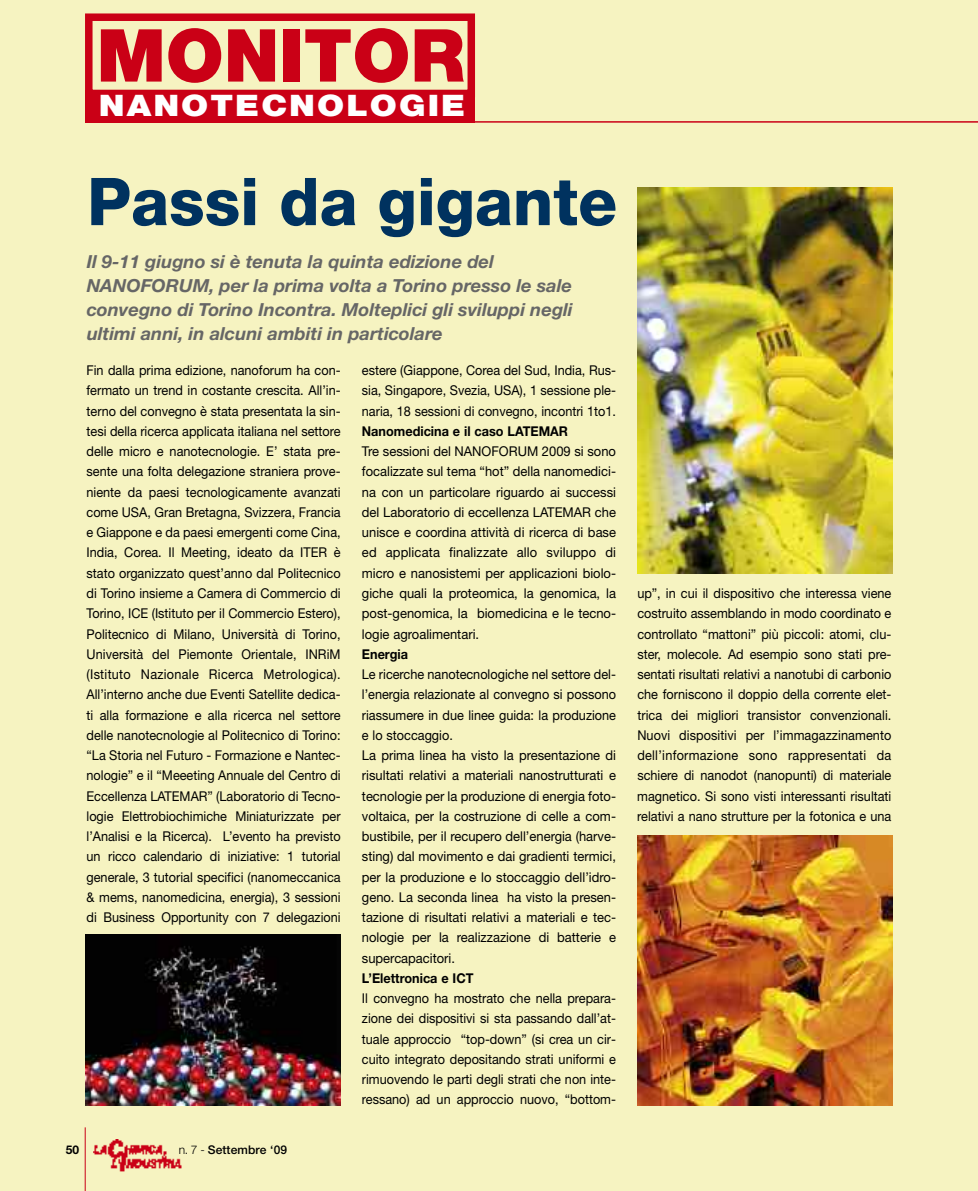
<style>
.page{position:relative;width:978px;height:1191px;background:#f6f3c1}
.page>*{position:absolute;margin:0;border:0;box-sizing:border-box;transform-origin:0 0}
.t1{font:900 73.05px "Helvetica Neue";color:#ca0016}
.t2{font:800 66px "Helvetica Neue";color:#00325f}
.t3{font:900 29.7px "Helvetica Neue";letter-spacing:.06em;color:#fff;scale:1.15 1}
.t4{font:italic 700 18px/24px "Helvetica Neue";color:#666}
.t5{font:13.5px/20.2px "Helvetica Neue";color:#000;text-align:justify;scale:.94 1}
.t6{font:13.5px/20.2px "Helvetica Neue";color:#000;text-align:justify;scale:.96 1}
.t7{font:700 13.5px "Helvetica Neue";color:#000;scale:.94 1}
.t8{font:500 12px "Helvetica Neue";letter-spacing:.01em;color:#000}
.t9{font:700 12px "Helvetica Neue";color:#000}
.s1{font-weight:300}
</style>
<div class="page">
<hr style="left:85px;top:1127px;width:1px;height:64px;background:#ca0016">
<img style="left:93px;top:1139px;width:89px;height:33px">
<hr style="left:473px;top:121px;width:505px;height:2px;background:#ca0016">
<div style="left:85px;top:13px;width:390px;height:84px;border:8px solid #ca0016"></div>
<div style="left:85px;top:90px;width:390px;height:33px;background:#ca0016"></div>
<img style="left:638px;top:188px;width:255px;height:385px">
<img style="left:85px;top:934px;width:255px;height:172px">
<img style="left:638px;top:835px;width:255px;height:270px">
<h1 class="t1" style="left:97px;top:29px;width:369px">MONITOR</h1>
<h3 class="t3" style="left:99px;top:95px;width:320px">NANOTECNOLOGIE</h3>
<h2 class="t2" style="left:87px;top:178px;width:531px">Passi da gigante</h2>
<h3 class="t4" style="left:87px;top:251px;width:488px">Il 9-11 giugno si è tenuta la quinta edizione del NANOFORUM, per la prima volta a Torino presso le sale convegno di Torino Incontra. Molteplici gli sviluppi negli ultimi anni, in alcuni ambiti in particolare</h3>
<p class="t5" style="left:87px;top:361px;width:272px">Fin dalla prima edizione, nanoforum ha con&shy;fermato un trend in costante crescita. All’in&shy;terno del convegno è stata presentata la sin&shy;tesi della ricerca applicata italiana nel settore delle micro e nanotecnologie. E’ stata pre&shy;sente una folta delegazione straniera prove&shy;niente da paesi tecnologicamente avanzati come USA, Gran Bretagna, Svizzera, Francia e Giappone e da paesi emergenti come Cina, India, Corea. Il Meeting, ideato da ITER è stato organizzato quest’anno dal Politecnico di Torino insieme a Camera di Commercio di Torino, ICE (Istituto per il Commercio Estero), Politecnico di Milano, Università di Torino, Università del Piemonte Orientale, INRiM (Istituto Nazionale Ricerca Metrologica).<br>All’interno anche due Eventi Satellite dedica&shy;ti alla formazione e alla ricerca nel settore delle nanotecnologie al Politecnico di Torino: “La Storia nel Futuro - Formazione e Nantec&shy;nologie” e il “Meeeting Annuale del Centro di Eccellenza LATEMAR” (Laboratorio di Tecno&shy;logie Elettrobiochimiche Miniaturizzate per l’Analisi e la Ricerca). L’evento ha previsto un ricco calendario di iniziative: 1 tutorial generale, 3 tutorial specifici (nanomeccanica &amp; mems, nanomedicina, energia), 3 sessioni di Business Opportunity con 7 delegazioni</p>
<p class="t5" style="left:362px;top:361px;width:272px">estere (Giappone, Corea del Sud, India, Rus&shy;sia, Singapore, Svezia, USA), 1 sessione ple&shy;naria, 18 sessioni di convegno, incontri 1to1.</p>
<p class="t7" style="left:362px;top:426px;width:221px">Nanomedicina e il caso LATEMAR</p>
<p class="t6" style="left:362px;top:442px;width:266px">Tre sessioni del NANOFORUM 2009 si sono focalizzate sul tema “hot” della nanomedici&shy;na con un particolare riguardo ai successi del Laboratorio di eccellenza LATEMAR che unisce e coordina attività di ricerca di base ed applicata finalizzate allo sviluppo di micro e nanosistemi per applicazioni biolo&shy;giche quali la proteomica, la genomica, la post-genomica, la biomedicina e le tecno&shy;logie agroalimentari.</p>
<p class="t7" style="left:362px;top:649px;width:51px">Energia</p>
<p class="t5" style="left:362px;top:665px;width:272px;text-align:left">Le ricerche nanotecnologiche nel settore del&shy;l’energia relazionate al convegno si possono riassumere in due linee guida: la produzione e lo stoccaggio.<br>La prima linea ha visto la presentazione di risultati relativi a materiali nanostrutturati e tecnologie per la produzione di energia foto&shy;voltaica, per la costruzione di celle a com&shy;bustibile, per il recupero dell’energia (harve&shy;sting) dal movimento e dai gradienti termici, per la produzione e lo stoccaggio dell’idro&shy;geno. La seconda linea ha visto la presen&shy;tazione di risultati relativi a materiali e tec&shy;nologie per la realizzazione di batterie e supercapacitori.</p>
<p class="t7" style="left:362px;top:973px;width:120px">L’Elettronica e ICT</p>
<p class="t5" style="left:362px;top:989px;width:272px">Il convegno ha mostrato che nella prepara&shy;zione dei dispositivi si sta passando dall’at&shy;tuale approccio “top-down” (si crea un cir&shy;cuito integrato depositando strati uniformi e rimuovendo le parti degli strati che non inte&shy;ressano) ad un approccio nuovo, “bottom-</p>
<p class="t9" style="left:66px;top:1145px;width:15px">50</p>
<p class="t8" style="left:179px;top:1145px;width:110px"><span class="s1">n. 7 -</span> Settembre ‘09</p>
<p class="t5" style="left:637px;top:584px;width:272px">up”, in cui il dispositivo che interessa viene costruito assemblando in modo coordinato e controllato “mattoni” più piccoli: atomi, clu&shy;ster, molecole. Ad esempio sono stati pre&shy;sentati risultati relativi a nanotubi di carbonio che forniscono il doppio della corrente elet&shy;trica dei migliori transistor convenzionali.<br>Nuovi dispositivi per l’immagazzinamento dell’informazione sono rappresentati da schiere di nanodot (nanopunti) di materiale magnetico. Si sono visti interessanti risultati relativi a nano strutture per la fotonica e una</p>
</div>
